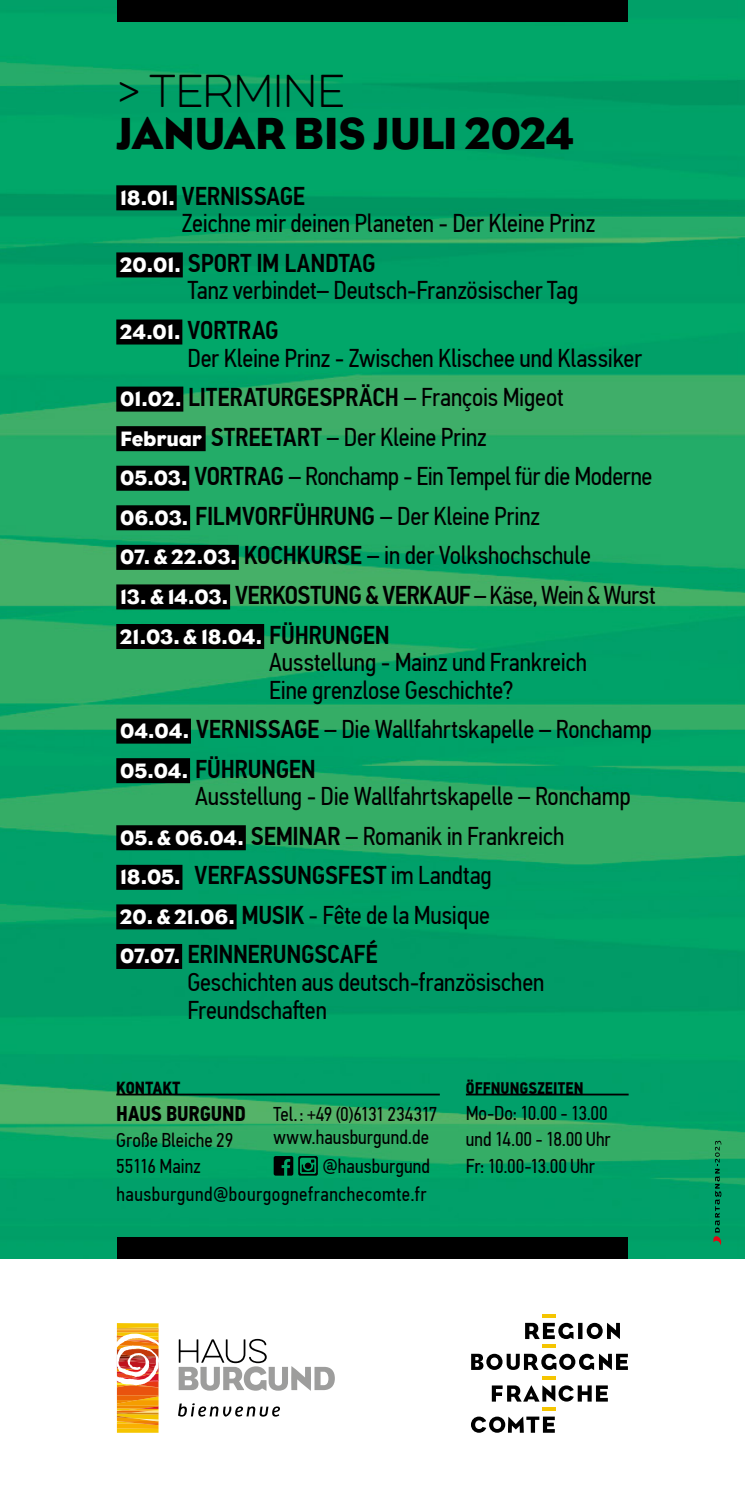
<style>
.page{position:relative;width:745px;height:1489px;background:#fff}
.page>*{position:absolute;margin:0;border:0;box-sizing:border-box;transform-origin:0 0}
.t1{font:46px "Eagle";letter-spacing:-.015em;color:#000}
.t2{font:100 41.25px "Eveleth Clean";letter-spacing:-.035em;color:#000}
.t3{font:25.75px/27.5px "PF Din Text Cond Pro";letter-spacing:-.005em;color:#000}
.t4{font:500 25.75px/39.5px "PF Din Text Cond Pro";letter-spacing:-.015em;color:#000}
.t5{font:21.25px "Eagle";letter-spacing:.005em;color:#fff}
.t6{font:700 21.25px "PF Din Text Cond Pro";letter-spacing:-.01em;color:#000}
.t7{font:20px/26.2px "PF Din Text Cond Pro";letter-spacing:.005em;color:#000}
.t8{font:20px "PF Din Text Cond Pro";letter-spacing:.025em;color:#000}
.t9{font:700 17.5px "PF Din Text Cond Pro";letter-spacing:.005em;color:#000}
.t10{font:700 16.75px "PF Din Text Cond Pro";letter-spacing:.005em;color:#000}
.s1{font-family:"Eagle";font-size:21.25px;color:#fff}
.s2{font-weight:500}
.s3{font-family:"Eagle";font-weight:400;font-size:21.25px;color:#fff}
.s4{font-weight:400}
.s5{font-family:"PF Din Text Cond Pro";font-weight:500;font-size:25.75px;color:#000}
</style>
<div class="page">
<img style="left:0;top:0;width:744px;height:1258px">
<div style="left:117px;top:1237px;width:510px;height:21px;background:#000"></div>
<svg style="left:178px;top:1338px;width:156px;height:52px"></svg>
<svg style="left:178px;top:1403px;width:102px;height:13px"></svg>
<img style="left:117px;top:1323px;width:42px;height:109px">
<svg style="left:577px;top:1322px;width:5px;height:16px"></svg>
<svg style="left:586px;top:1322px;width:33px;height:16px"></svg>
<svg style="left:471px;top:1416px;width:83px;height:16px"></svg>
<svg style="left:525px;top:1322px;width:48px;height:16px"></svg>
<svg style="left:491px;top:1385px;width:116px;height:16px"></svg>
<svg style="left:471px;top:1353px;width:156px;height:16px"></svg>
<svg style="left:542px;top:1407px;width:13px;height:3px"></svg>
<svg style="left:542px;top:1376px;width:13px;height:3px"></svg>
<svg style="left:542px;top:1344px;width:13px;height:3px"></svg>
<svg style="left:542px;top:1314px;width:13px;height:3px"></svg>
<div style="left:116px;top:185px;width:60px;height:25px;background:#000"></div>
<div style="left:116px;top:252px;width:67px;height:25px;background:#000"></div>
<div style="left:116px;top:319px;width:66px;height:25px;background:#000"></div>
<div style="left:116px;top:386px;width:67px;height:25px;background:#000"></div>
<div style="left:116px;top:426px;width:89px;height:25px;background:#000"></div>
<div style="left:116px;top:465px;width:73px;height:25px;background:#000"></div>
<div style="left:116px;top:505px;width:74px;height:25px;background:#000"></div>
<div style="left:116px;top:545px;width:123px;height:25px;background:#000"></div>
<div style="left:116px;top:584px;width:114px;height:25px;background:#000"></div>
<div style="left:116px;top:624px;width:148px;height:25px;background:#000"></div>
<div style="left:116px;top:718px;width:75px;height:25px;background:#000"></div>
<div style="left:116px;top:758px;width:74px;height:25px;background:#000"></div>
<div style="left:116px;top:825px;width:130px;height:25px;background:#000"></div>
<div style="left:116px;top:864px;width:66px;height:25px;background:#000"></div>
<div style="left:116px;top:904px;width:120px;height:25px;background:#000"></div>
<div style="left:116px;top:943px;width:66px;height:25px;background:#000"></div>
<svg style="left:712px;top:1140px;width:9px;height:105px"></svg>
<svg style="left:273px;top:1155px;width:44px;height:20px"></svg>
<hr style="left:116px;top:1093px;width:323px;height:2px;background:#000">
<hr style="left:465px;top:1093px;width:163px;height:2px;background:#000">
<div style="left:117px;top:0;width:510px;height:21px;background:#000"></div>
<h2 class="t2" style="left:116px;top:63px;width:230px">&gt; TERMINE</h2>
<h1 class="t1" style="left:116px;top:105px;width:458px">JANUAR BIS JULI 2024</h1>
<p class="t3" style="left:182px;top:182px;width:414px;text-indent:-62px"><span class="s1">18.01.</span> <span class="s2">VERNISSAGE<br></span>Zeichne mir deinen Planeten - Der Kleine Prinz</p>
<p class="t3" style="left:188px;top:249px;width:391px;text-indent:-68px"><span class="s1">20.01.</span> <span class="s2">SPORT IM LANDTAG<br></span>Tanz verbindet– Deutsch-Französischer Tag</p>
<p class="t3" style="left:187px;top:316px;width:456px;text-indent:-67px"><span class="s1">24.01.</span> <span class="s2">VORTRAG<br></span>Der Kleine Prinz - Zwischen Klischee und Klassiker</p>
<p class="t3" style="left:120px;top:377px;width:533px;line-height:39.5px"><span class="s1">01.02.</span> <span class="s2">LITERATURGESPRÄCH</span> – François Migeot<br><span class="s1">Februar</span> <span class="s2">STREETART</span> – Der Kleine Prinz<br><span class="s1">05.03.</span> <span class="s2">VORTRAG</span> – Ronchamp - Ein Tempel für die Moderne <span class="s1">06.03.</span> <span class="s2">FILMVORFÜHRUNG</span> – Der Kleine Prinz</p>
<p class="t3" style="left:120px;top:542px;width:472px"><span class="s1">07. &amp; 22.03.</span> <span class="s2">KOCHKURSE</span> – in der Volkshochschule</p>
<p class="t4" style="left:120px;top:575px;width:536px"><span class="s3">13. &amp; 14.03.</span> VERKOSTUNG &amp; VERKAUF <span class="s4">– Käse, Wein &amp; Wurst</span></p>
<p class="t5" style="left:120px;top:623px;width:271px">21.03. &amp; 18.04. <span class="s5">FÜHRUNGEN</span></p>
<p class="t3" style="left:269px;top:648px;width:319px">Ausstellung - Mainz und Frankreich<br>Eine grenzlose Geschichte?</p>
<p class="t3" style="left:120px;top:709px;width:533px;line-height:39.5px"><span class="s1">04.04.</span> <span class="s2">VERNISSAGE</span> – Die Wallfahrtskapelle – Ronchamp<br><span class="s1">05.04.</span> <span class="s2">FÜHRUNGEN</span></p>
<p class="t3" style="left:195px;top:782px;width:437px">Ausstellung - Die Wallfahrtskapelle – Ronchamp</p>
<p class="t3" style="left:120px;top:816px;width:445px;line-height:39.5px"><span class="s1">05. &amp; 06.04.</span> <span class="s2">SEMINAR</span> – Romanik in Frankreich<br><span class="s1">18.05.</span> <span class="s2">VERFASSUNGSFEST</span> im Landtag</p>
<p class="t4" style="left:120px;top:895px;width:371px"><span class="s3">20. &amp; 21.06.</span> MUSIK <span class="s4">- Fête de la Musique<br></span><span class="s3">07.07.</span> ERINNERUNGSCAFÉ</p>
<p class="t3" style="left:187px;top:968px;width:358px">Geschichten aus deutsch-französischen<br>Freundschaften</p>
<p class="t9" style="left:116px;top:1077px;width:66px">KONTAKT</p>
<p class="t6" style="left:116px;top:1100px;width:131px">HAUS BURGUND</p>
<p class="t7" style="left:116px;top:1126px;width:118px">Große Bleiche 29<br>55116 Mainz</p>
<p class="t7" style="left:273px;top:1101px;width:165px;line-height:23.8px">Tel.: +49 (0)6131 234317 www.hausburgund.de</p>
<p class="t7" style="left:322px;top:1153px;width:109px">@hausburgund</p>
<p class="t8" style="left:116px;top:1182px;width:312px">hausburgund@bourgognefranchecomte.fr</p>
<p class="t10" style="left:465px;top:1077px;width:119px">ÖFFNUNGSZEITEN</p>
<p class="t7" style="left:465px;top:1099px;width:146px">Mo-Do: 10.00 - 13.00 und 14.00 - 18.00 Uhr<br>Fr: 10.00-13.00 Uhr</p>
</div>
